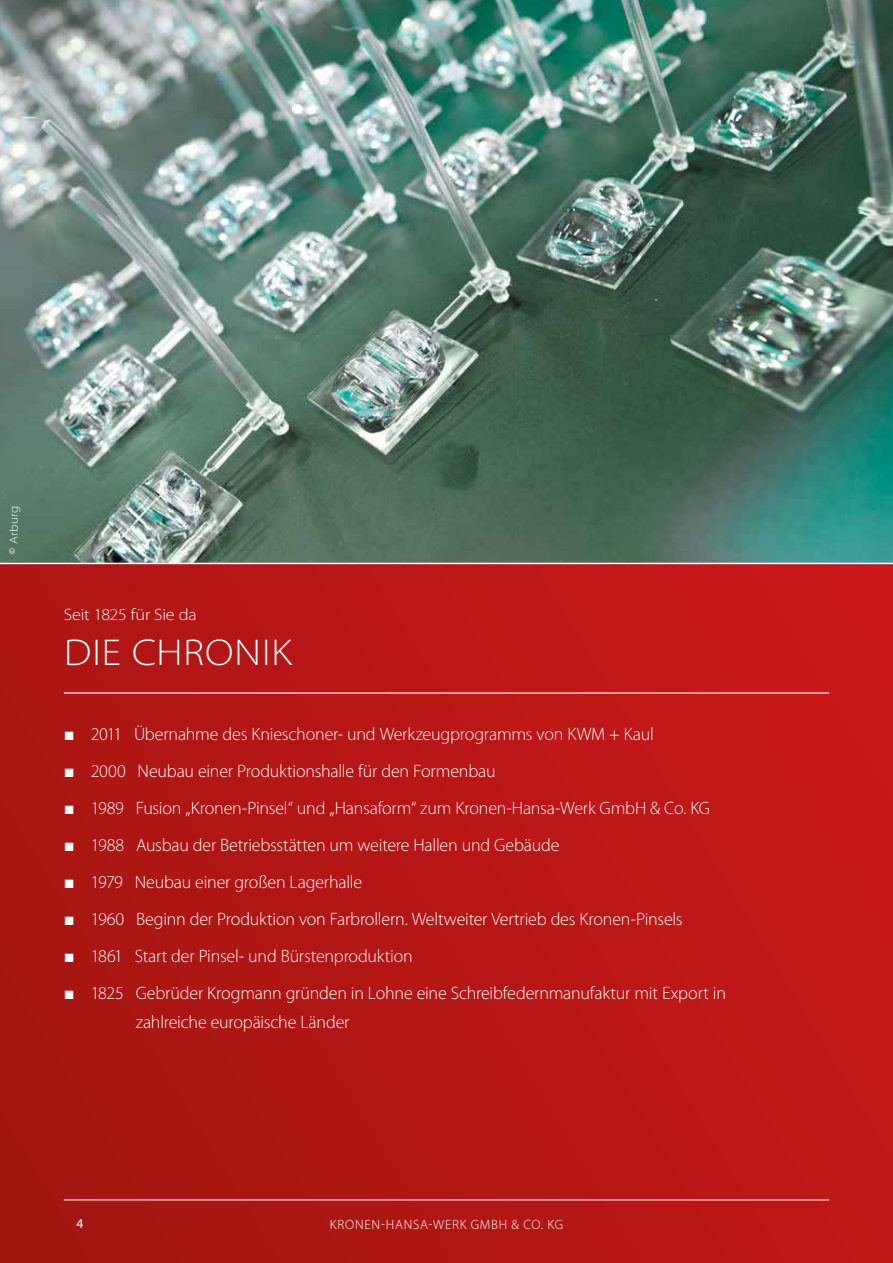
<style>
.page{position:relative;width:893px;height:1263px;background:#fff}
.page>*{position:absolute;margin:0;border:0;box-sizing:border-box;transform-origin:0 0}
.t1{font:300 semi-expanded 37.5px "Myriad Pro";letter-spacing:.025em;color:#fff}
.t2{font:300 18px/28.5px "Myriad Pro";letter-spacing:-.015em;color:#fff}
.t3{font:300 semi-expanded 16.5px "Myriad Pro";letter-spacing:-.015em;color:#fff}
.t4{font:300 13.5px "Myriad Pro";letter-spacing:.06em;color:#fff}
.t5{font:13.5px "Myriad Pro";color:#fff}
.t6{font:300 semi-expanded 12px "Myriad Pro";letter-spacing:.025em;color:#fff}
.s1{font-family:"Rotis Sans Serif";font-weight:400;font-stretch:normal}
.s2{font-family:"Arial";font-weight:700}
</style>
<div class="page">
<div style="left:0;top:0;width:893px;height:1263px;background:linear-gradient(to right,#a71612,#c51718)"></div>
<hr style="left:64px;top:1199px;width:765px;height:1px;background:#fff">
<img style="left:0;top:0;width:893px;height:564px">
<hr style="left:64px;top:692px;width:765px;height:1px;background:#fff">
<p class="t6" style="left:7px;top:553px;width:49px;rotate:-90deg"><span class="s1">©</span> Arburg</p>
<p class="t3" style="left:64px;top:604px;width:134px">Seit 1825 für Sie da</p>
<h1 class="t1" style="left:64px;top:630px;width:229px">DIE CHRONIK</h1>
<p class="t2" style="left:64px;top:720px;width:592px"><span class="s2">■</span> 2011 Übernahme des Knieschoner- und Werkzeugprogramms von KWM + Kaul</p>
<p class="t2" style="left:64px;top:757px;width:433px"><span class="s2">■</span> 2000 Neubau einer Produktionshalle für den Formenbau</p>
<p class="t2" style="left:64px;top:794px;width:648px"><span class="s2">■</span> 1989 Fusion „Kronen-Pinsel“ und „Hansaform“ zum Kronen-Hansa-Werk GmbH &amp; Co. KG</p>
<p class="t2" style="left:64px;top:831px;width:497px"><span class="s2">■</span> 1988 Ausbau der Betriebsstätten um weitere Hallen und Gebäude</p>
<p class="t2" style="left:64px;top:868px;width:300px"><span class="s2">■</span> 1979 Neubau einer großen Lagerhalle</p>
<p class="t2" style="left:64px;top:905px;width:620px"><span class="s2">■</span> 1960 Beginn der Produktion von Farbrollern. Weltweiter Vertrieb des Kronen-Pinsels</p>
<p class="t2" style="left:64px;top:942px;width:351px"><span class="s2">■</span> 1861 Start der Pinsel- und Bürstenproduktion</p>
<p class="t2" style="left:136px;top:979px;width:592px;text-indent:-72px"><span class="s2">■</span> 1825 Gebrüder Krogmann gründen in Lohne eine Schreibfedernmanufaktur mit Export in zahlreiche europäische Länder</p>
<p class="t5" style="left:77px;top:1215px;width:8px">4</p>
<p class="t4" style="left:330px;top:1216px;width:235px">KRONEN-HANSA-WERK GMBH &amp; CO. KG</p>
</div>
